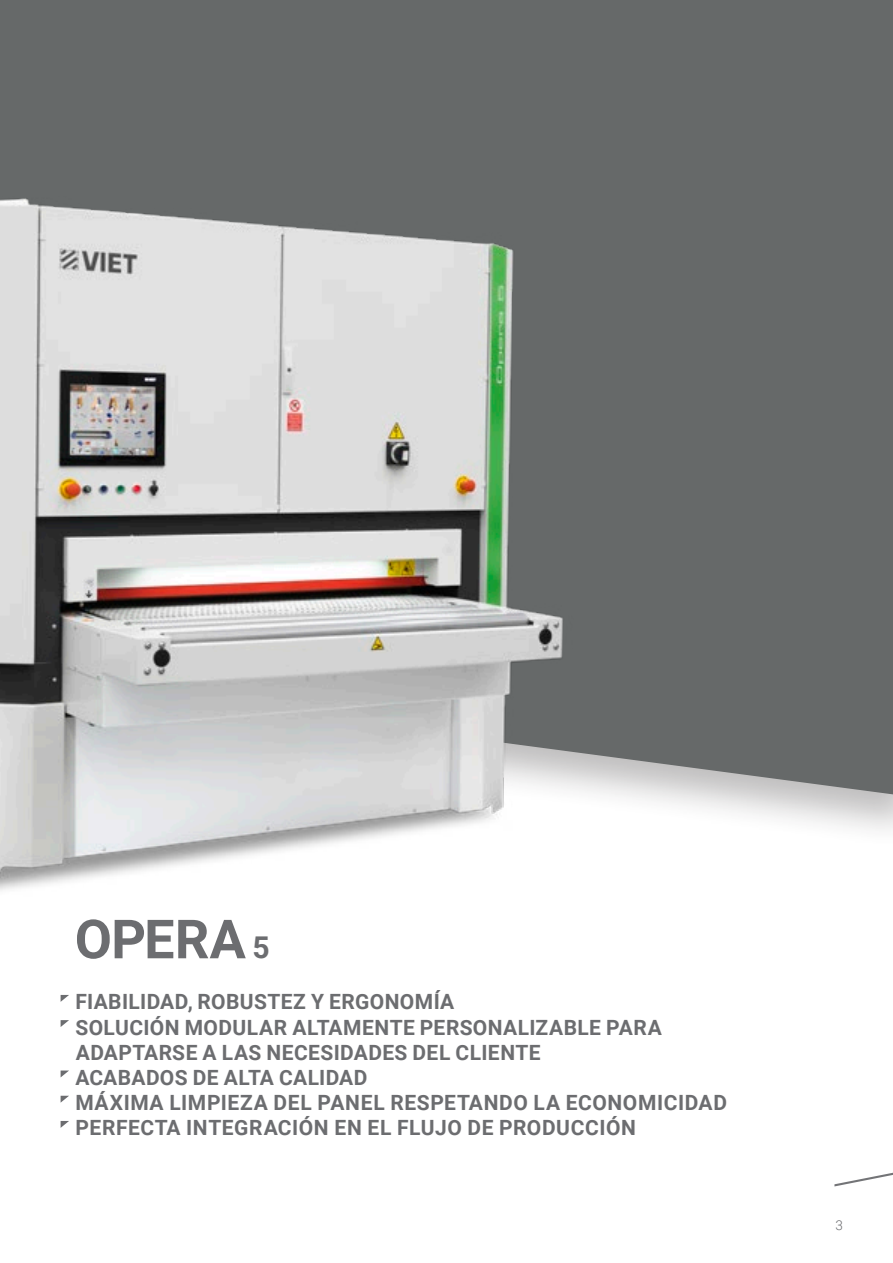
<style>
.page{position:relative;width:893px;height:1263px;background:#fff}
.page>*{position:absolute;margin:0;border:0;box-sizing:border-box;transform-origin:0 0}
.t1{font:700 54px "Roboto";letter-spacing:-.005em;color:#6c6d70}
.t2{font:700 21px/25.2px "Roboto";letter-spacing:.025em;color:#6c6d70}
.t3{font:300 13.5px "Roboto";color:#6c6d70}
.s1{font-size:30px}
</style>
<div class="page">
<svg style="left:834px;top:1172px;width:59px;height:14px"></svg>
<div style="left:0;top:0;width:893px;height:849px;background:#231f20;opacity:.3"></div>
<div style="left:0;top:0;width:893px;height:796px;background:#666969"></div>
<img style="left:0;top:77px;width:587px;height:814px">
<svg style="left:61px;top:995px;width:8px;height:7px"></svg>
<svg style="left:61px;top:1020px;width:8px;height:7px"></svg>
<svg style="left:61px;top:1070px;width:8px;height:7px"></svg>
<svg style="left:61px;top:1096px;width:8px;height:7px"></svg>
<svg style="left:61px;top:1121px;width:8px;height:7px"></svg>
<p class="t1" style="left:75px;top:901px;width:197px">OPERA <span class="s1">5</span></p>
<p class="t2" style="left:75px;top:988px;width:653px">FIABILIDAD, ROBUSTEZ Y ERGONOMÍA<br>SOLUCIÓN MODULAR ALTAMENTE PERSONALIZABLE PARA ADAPTARSE A LAS NECESIDADES DEL CLIENTE<br>ACABADOS DE ALTA CALIDAD<br>MÁXIMA LIMPIEZA DEL PANEL RESPETANDO LA ECONOMICIDAD PERFECTA INTEGRACIÓN EN EL FLUJO DE PRODUCCIÓN</p>
<p class="t3" style="left:836px;top:1215px;width:9px">3</p>
</div>
